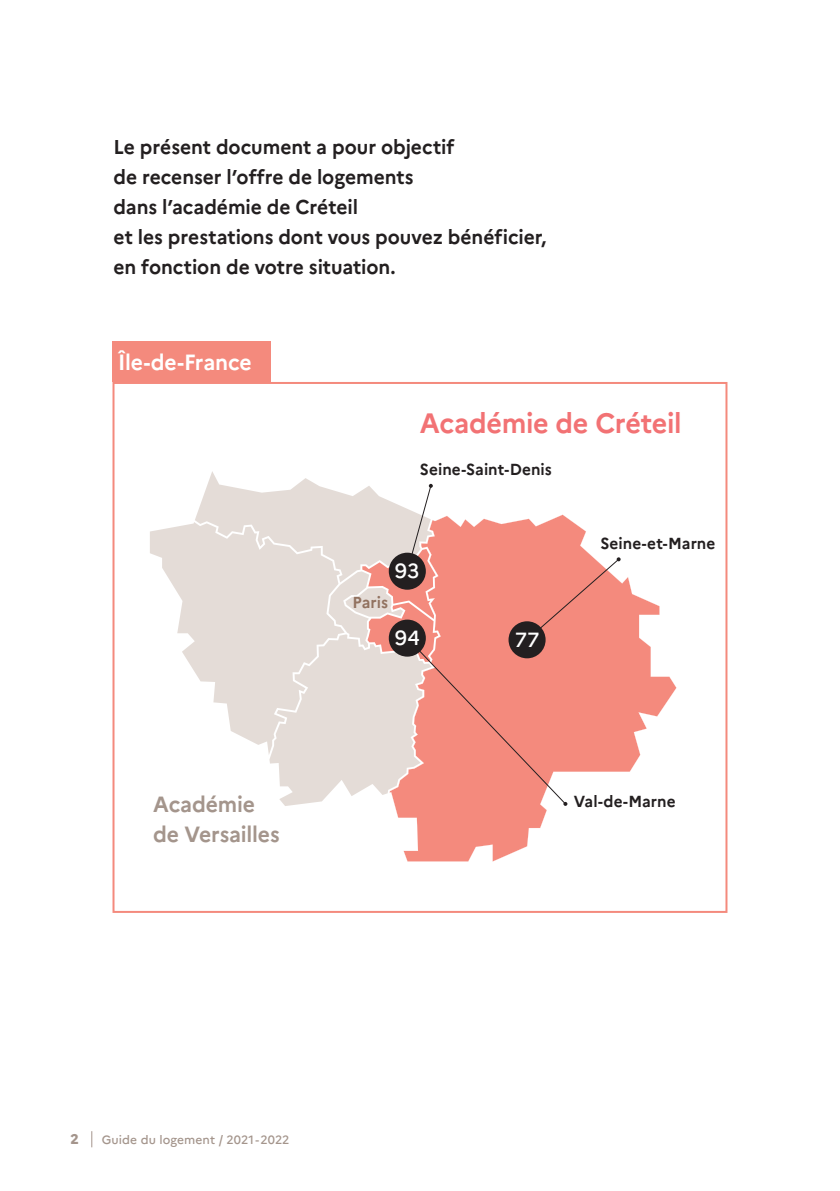
<style>
.page{position:relative;width:840px;height:1191px;background:#fff}
.page>*{position:absolute;margin:0;border:0;box-sizing:border-box;transform-origin:0 0}
.t1{font:700 28px "Marianne";letter-spacing:-.015em;color:#f27274;scale:.96 1}
.t2{font:700 22px/29.8px "Marianne";letter-spacing:-.01em;color:#a4958c;scale:.96 1}
.t3{font:700 22px "Marianne";letter-spacing:-.01em;color:#fff;scale:.96 1}
.t4{font:500 20.4px "Marianne";color:#fff}
.t5{font:700 20px/30px "Marianne";letter-spacing:-.005em;color:#231f20;scale:.96 1}
.t6{font:700 16px "Marianne";letter-spacing:.005em;color:#231f20;scale:.96 1}
.t7{font:700 16px "Marianne";color:#927260;scale:.96 1}
.t8{font:800 14px "Marianne";color:#a4958c}
.t9{font:500 12px "Marianne";letter-spacing:.01em;color:#a4958c}
</style>
<div class="page">
<svg style="left:395px;top:558px;width:281px;height:303px"></svg>
<svg style="left:150px;top:522px;width:45px;height:150px"></svg>
<div style="left:112px;top:382px;width:615px;height:531px;border:2px solid #f48a7d"></div>
<div style="left:112px;top:342px;width:158px;height:40px;background:#f48a7d"></div>
<svg style="left:195px;top:471px;width:425px;height:335px"></svg>
<div style="left:508px;top:621px;width:37px;height:37px;background:#231f20;border-radius:50%"></div>
<div style="left:388px;top:552px;width:37px;height:38px;background:#231f20;border-radius:50%"></div>
<div style="left:388px;top:619px;width:37px;height:37px;background:#231f20;border-radius:50%"></div>
<svg style="left:91px;top:1131px;width:1px;height:16px"></svg>
<p class="t5" style="left:113px;top:132px;width:452px">Le présent document a pour objectif<br>de recenser l’offre de logements<br>dans l’académie de Créteil<br>et les prestations dont vous pouvez bénéficier, en fonction de votre situation.</p>
<p class="t3" style="left:118px;top:349px;width:140px">Île-de-France</p>
<p class="t2" style="left:153px;top:789px;width:133px">Académie de Versailles</p>
<h1 class="t1" style="left:420px;top:406px;width:274px">Académie de Créteil</h1>
<p class="t6" style="left:420px;top:459px;width:139px">Seine-Saint-Denis</p>
<p class="t4" style="left:395px;top:558px;width:26px">93</p>
<p class="t7" style="left:352px;top:592px;width:39px">Paris</p>
<p class="t4" style="left:394px;top:625px;width:26px">94</p>
<p class="t4" style="left:514px;top:627px;width:26px">77</p>
<p class="t6" style="left:600px;top:533px;width:121px">Seine-et-Marne</p>
<p class="t6" style="left:573px;top:792px;width:108px">Val-de-Marne</p>
<p class="t8" style="left:70px;top:1130px;width:10px">2</p>
<p class="t9" style="left:102px;top:1132px;width:189px">Guide du logement / 2021-2022</p>
</div>
